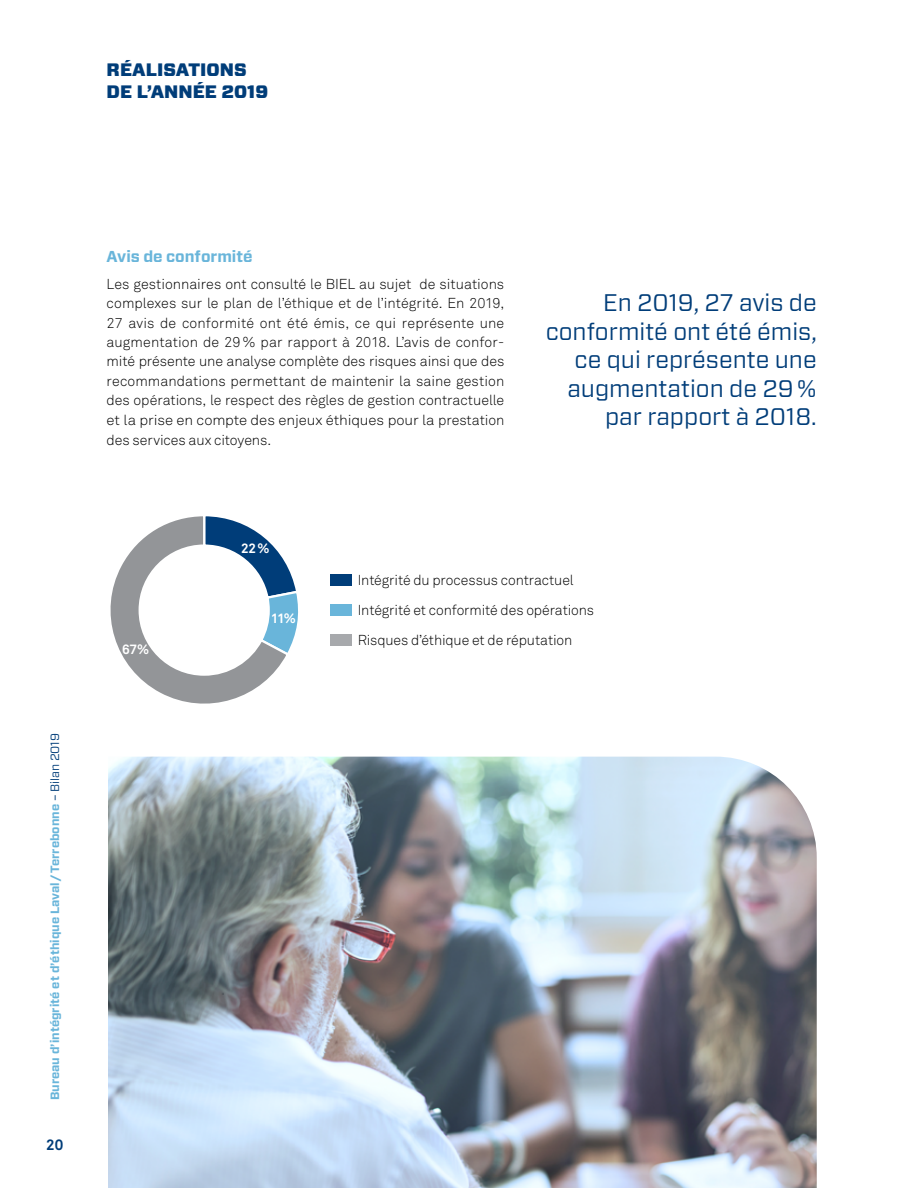
<style>
.page{position:relative;width:918px;height:1188px;background:#fff}
.page>*{position:absolute;margin:0;border:0;box-sizing:border-box;transform-origin:0 0}
.t1{font:24px/28.5px "Vitesse Sans";color:#003d79;text-align:right}
.t2{font:900 18px/21.6px "Vitesse Sans";color:#003d79}
.t3{font:700 15.75px "Vitesse Sans";color:#69b5da}
.t4{font:700 15px "Akkurat Std";color:#003d79}
.t5{font:300 14.25px/19.5px "Akkurat Std";letter-spacing:-.01em;color:#000;text-align:justify}
.t6{font:700 13.5px "Akkurat Std";color:#fff}
.t7{font:700 12px "Vitesse Sans";color:#69b5da}
.s1{font-weight:400;color:#003d79}
</style>
<div class="page">
<div style="left:330px;top:574px;width:22px;height:12px;background:#003d79"></div>
<div style="left:330px;top:604px;width:22px;height:12px;background:#69b5da"></div>
<div style="left:330px;top:634px;width:22px;height:12px;background:#a7a9ac"></div>
<svg style="left:110px;top:516px;width:188px;height:188px"></svg>
<img style="left:108px;top:757px;width:709px;height:431px">
<p class="t2" style="left:107px;top:59px;width:163px">RÉALISATIONS<br>DE L’ANNÉE 2019</p>
<p class="t7" style="left:47px;top:1100px;width:369px;rotate:-90deg">Bureau d’intégrité et d’éthique Laval / Terrebonne <span class="s1">– Bilan 2019</span></p>
<p class="t4" style="left:46px;top:1135px;width:19px">20</p>
<p class="t3" style="left:107px;top:246px;width:148px">Avis de conformité</p>
<p class="t5" style="left:107px;top:274px;width:399px">Les gestionnaires ont consulté le BIEL au sujet de situations complexes sur le plan de l’éthique et de l’intégrité. En 2019, 27 avis de conformité ont été émis, ce qui représente une augmentation de 29% par rapport à 2018. L’avis de confor&shy;mité présente une analyse complète des risques ainsi que des recommandations permettant de maintenir la saine gestion des opérations, le respect des règles de gestion contractuelle et la prise en compte des enjeux éthiques pour la prestation des services aux citoyens.</p>
<p class="t6" style="left:241px;top:540px;width:30px">22%</p>
<h1 class="t1" style="left:546px;top:288px;width:273px">En 2019, 27 avis de conformité ont été émis, ce qui représente une augmentation de 29 % par rapport à 2018.</h1>
<p class="t6" style="left:122px;top:641px;width:29px">67%</p>
<p class="t6" style="left:271px;top:610px;width:27px">11%</p>
<p class="t5" style="left:358px;top:565px;width:238px;line-height:30px;text-align:left">Intégrité du processus contractuel<br>Intégrité et conformité des opérations<br>Risques d’éthique et de réputation</p>
</div>
